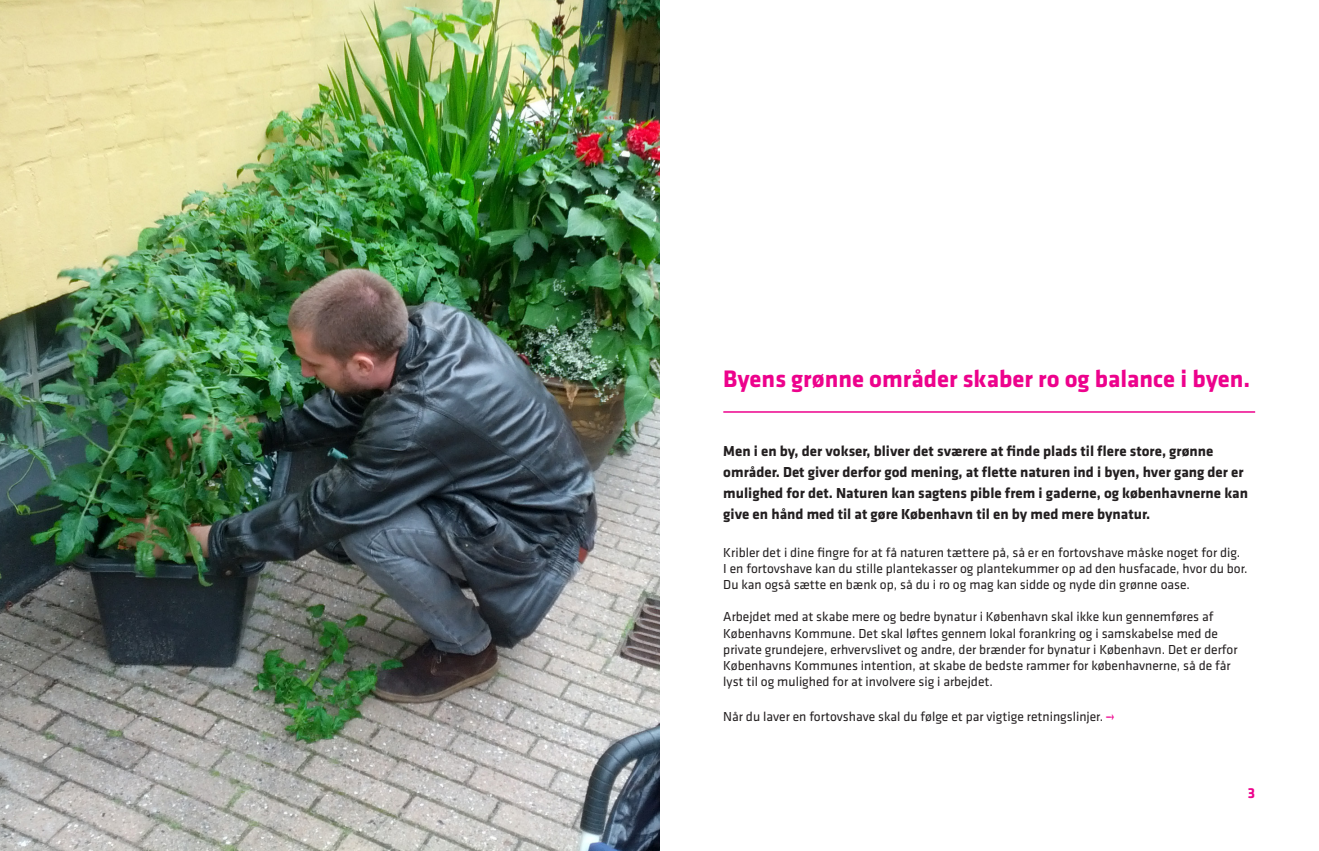
<style>
.page{position:relative;width:1319px;height:851px;background:#fff}
.page>*{position:absolute;margin:0;border:0;box-sizing:border-box;transform-origin:0 0}
.t1{font:700 24.75px "Klavika";color:#ed028c}
.Afsnitsformat_5{font:700 15px/21px "Klavika";color:#231f20}
.t2{font:700 15px "Klavika";color:#ed028c}
.t3{font:13.5px/16.2px "Klavika";color:#231f20}
.s1{font-family:"Greta Text";font-size:15px;color:#ed028c}
</style>
<div class="page">
<img style="left:0;top:0;width:659px;height:850px">
<hr style="left:723px;top:411px;width:531px;height:1px;background:#ed028c">
<p class="t1" style="left:723px;top:361px;width:528px">Byens grønne områder skaber ro og balance i byen.</p>
<p class="Afsnitsformat_5" style="left:723px;top:440px;width:526px">Men i en by, der vokser, bliver det sværere at finde plads til flere store, grønne områder. Det giver derfor god mening, at flette naturen ind i byen, hver gang der er mulighed for det. Naturen kan sagtens pible frem i gaderne, og københavnerne kan give en hånd med til at gøre København til en by med mere bynatur.</p>
<p class="t3" style="left:723px;top:543px;width:526px">Kribler det i dine fingre for at få naturen tættere på, så er en fortovshave måske noget for dig.<br>I en fortovshave kan du stille plantekasser og plantekummer op ad den husfacade, hvor du bor.<br>Du kan også sætte en bænk op, så du i ro og mag kan sidde og nyde din grønne oase.</p>
<p class="t3" style="left:723px;top:608px;width:515px">Arbejdet med at skabe mere og bedre bynatur i København skal ikke kun gennemføres af Københavns Kommune. Det skal løftes gennem lokal forankring og i samskabelse med de private grundejere, erhvervslivet og andre, der brænder for bynatur i København. Det er derfor Københavns Kommunes intention, at skabe de bedste rammer for københavnerne, så de får lyst til og mulighed for at involvere sig i arbejdet.</p>
<p class="t3" style="left:723px;top:707px;width:392px">Når du laver en fortovshave skal du følge et par vigtige retningslinjer. <span class="s1">→</span></p>
<p class="t2" style="left:1247px;top:782px;width:9px">3</p>
</div>
